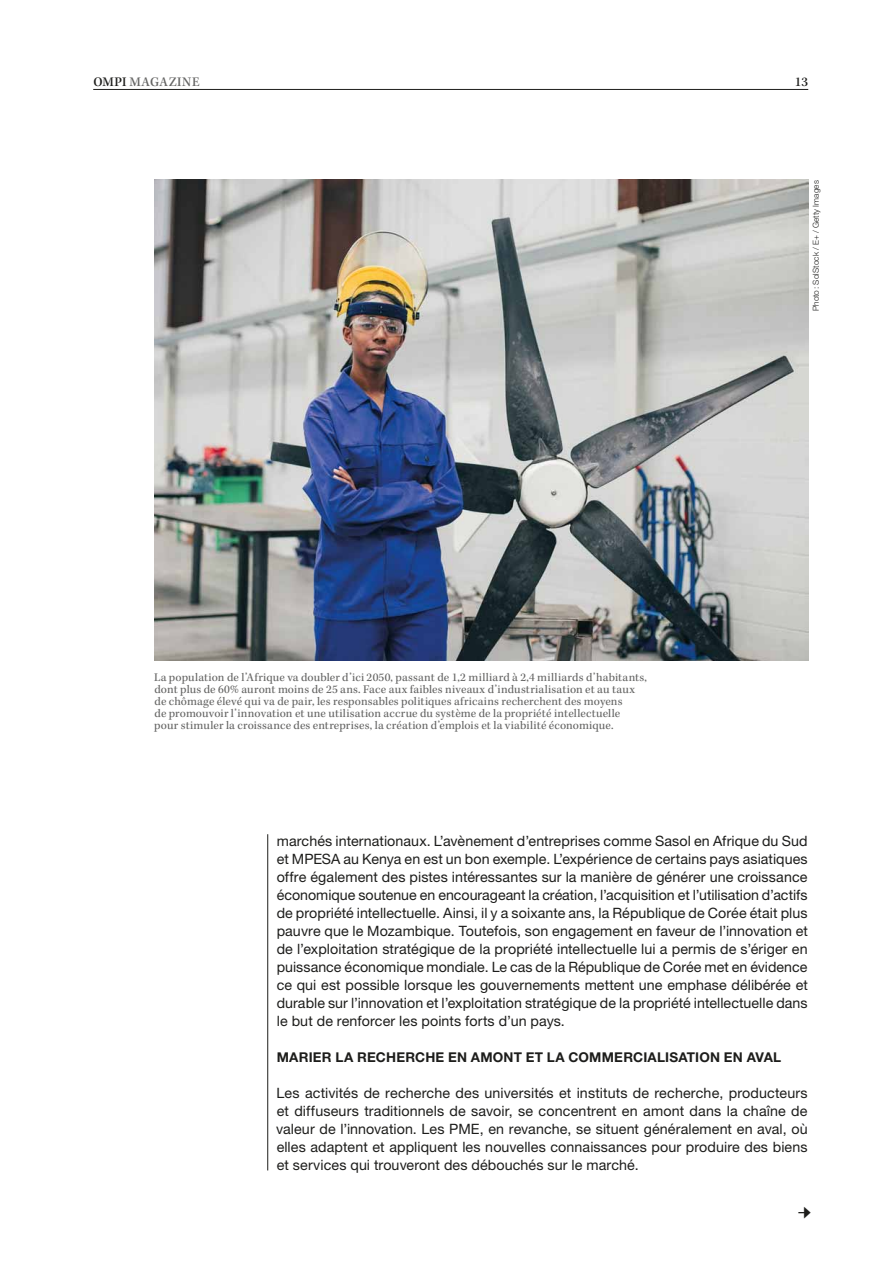
<style>
.page{position:relative;width:893px;height:1263px;background:#fff}
.page>*{position:absolute;margin:0;border:0;box-sizing:border-box;transform-origin:0 0}
.t1{font:300 21px "Kepler Std";color:#1d1d1b}
.t2{font:14.25px/18px "Helvetica Neue LT Std";letter-spacing:.005em;color:#1d1d1b;text-align:justify}
.t3{font:700 13.5px "Helvetica Neue LT Std";letter-spacing:.015em;color:#1d1d1b}
.t4{font:500 13.5px "Kepler Std";letter-spacing:.035em;color:#646463}
.t5{font:500 13.5px "Kepler Std";color:#1d1d1b}
.t6{font:12px/12px "Kepler Std";letter-spacing:.015em;color:#646463}
.t7{font:300 8.25px "Helvetica Neue LT Std";letter-spacing:.015em;color:#1d1d1b}
.s1{color:#1d1d1b}
</style>
<div class="page">
<hr style="left:93px;top:89px;width:714px;height:1px;background:#1d1d1b">
<hr style="left:267px;top:834px;width:1px;height:336px;background:#1d1d1b">
<img style="left:154px;top:180px;width:653px;height:480px">
<p class="t4" style="left:93px;top:77px;width:108px"><span class="s1">OMPI</span> MAGAZINE</p>
<p class="t5" style="left:794px;top:77px;width:14px">13</p>
<p class="t6" style="left:154px;top:672px;width:494px">La population de l’Afrique va doubler d’ici 2050, passant de 1,2 milliard à 2,4 milliards d’habitants, dont plus de 60% auront moins de 25 ans. Face aux faibles niveaux d’industrialisation et au taux de chômage élevé qui va de pair, les responsables politiques africains recherchent des moyens<br>de promouvoir l’innovation et une utilisation accrue du système de la propriété intellectuelle<br>pour stimuler la croissance des entreprises, la création d’emplois et la viabilité économique.</p>
<p class="t7" style="left:812px;top:311px;width:133px;rotate:-90deg">Photo : SolStock / E+ / Getty Images</p>
<p class="t2" style="left:276px;top:833px;width:532px">marchés internationaux. L’avènement d’entreprises comme Sasol en Afrique du Sud et MPESA au Kenya en est un bon exemple. L’expérience de certains pays asiatiques offre également des pistes intéressantes sur la manière de générer une croissance économique soutenue en encourageant la création, l’acquisition et l’utilisation d’actifs de propriété intellectuelle. Ainsi, il y a soixante ans, la République de Corée était plus pauvre que le Mozambique. Toutefois, son engagement en faveur de l’innovation et de l’exploitation stratégique de la propriété intellectuelle lui a permis de s’ériger en puissance économique mondiale. Le cas de la République de Corée met en évidence ce qui est possible lorsque les gouvernements mettent une emphase délibérée et durable sur l’innovation et l’exploitation stratégique de la propriété intellectuelle dans le but de renforcer les points forts d’un pays.</p>
<p class="t3" style="left:276px;top:1052px;width:506px">MARIER LA RECHERCHE EN AMONT ET LA COMMERCIALISATION EN AVAL</p>
<p class="t2" style="left:276px;top:1085px;width:533px">Les activités de recherche des universités et instituts de recherche, producteurs et diffuseurs traditionnels de savoir, se concentrent en amont dans la chaîne de valeur de l’innovation. Les PME, en revanche, se situent généralement en aval, où elles adaptent et appliquent les nouvelles connaissances pour produire des biens et services qui trouveront des débouchés sur le marché.</p>
<h1 class="t1" style="left:797px;top:1198px;width:15px">→</h1>
</div>
